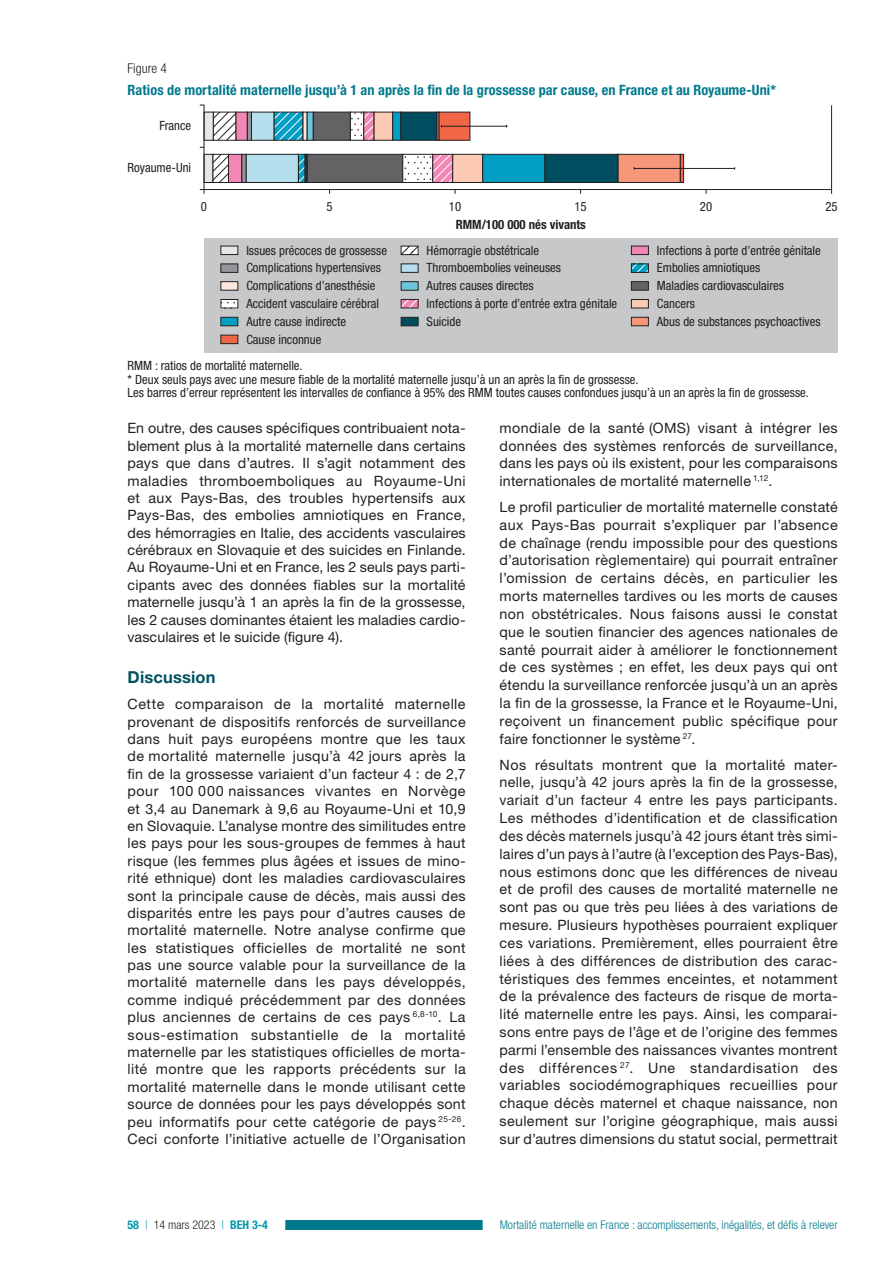
<style>
.page{position:relative;width:893px;height:1263px;background:#fff}
.page>*{position:absolute;margin:0;border:0;box-sizing:border-box;transform-origin:0 0}
.t1{font:700 16.5px "Helvetica Neue LT Std";letter-spacing:.01em;color:#005260}
.t2{font:14.25px/17.4px "Helvetica Neue LT Std";letter-spacing:.015em;color:#231f20;text-align:justify}
.t3{font:700 condensed 14.25px "Helvetica Neue LT Std";letter-spacing:.01em;color:#00798d}
.t4{font:300 condensed 13.5px "Helvetica Neue LT Std";color:#231f20}
.t5{font:condensed 12.75px/17.9px "Helvetica Neue LT Std";color:#231f20}
.t6{font:700 condensed 12.75px "Helvetica Neue LT Std";color:#231f20}
.t7{font:300 condensed 12px "Helvetica Neue LT Std";color:#00798d}
.t8{font:300 condensed 12px "Helvetica Neue LT Std";color:#231f20}
.s1{font-weight:700;color:#0096ae}
.s2{color:#0096ae}
</style>
<div class="page">
<div style="left:242px;top:1221px;width:596px;height:9px;background:#00798d"></div>
<div style="left:110px;top:1219px;width:175px;height:12px;background:#fff"></div>
<div style="left:483px;top:1218px;width:372px;height:13px;background:#fff"></div>
<hr style="left:831px;top:105px;width:1px;height:85px;background:#231f20">
<svg style="left:200px;top:189px;width:5px;height:5px"></svg>
<svg style="left:200px;top:112px;width:484px;height:71px"></svg>
<hr style="left:687px;top:168px;width:48px;height:1px;background:#231f20">
<hr style="left:634px;top:168px;width:53px;height:1px;background:#231f20">
<hr style="left:204px;top:105px;width:1px;height:85px;background:#231f20">
<hr style="left:204px;top:189px;width:628px;height:1px;background:#231f20">
<div style="left:204px;top:238px;width:634px;height:115px;background:#c7c8ca"></div>
<svg style="left:401px;top:246px;width:17px;height:9px"></svg>
<div style="left:401px;top:264px;width:17px;height:9px;background:#b6dfed;border:1px solid #231f20"></div>
<div style="left:401px;top:281px;width:17px;height:9px;background:#6cc6de;border:1px solid #231f20"></div>
<svg style="left:401px;top:299px;width:17px;height:9px"></svg>
<div style="left:401px;top:317px;width:17px;height:9px;background:#004d60;border:1px solid #231f20"></div>
<div style="left:631px;top:246px;width:18px;height:9px;background:#f287b6;border:1px solid #231f20"></div>
<svg style="left:631px;top:264px;width:18px;height:9px"></svg>
<div style="left:631px;top:281px;width:18px;height:9px;background:#636366;border:1px solid #231f20"></div>
<div style="left:631px;top:299px;width:18px;height:9px;background:#fcc9b4;border:1px solid #231f20"></div>
<div style="left:631px;top:317px;width:18px;height:9px;background:#f6977a;border:1px solid #231f20"></div>
<div style="left:221px;top:246px;width:17px;height:9px;background:#e6e7e9;border:1px solid #231f20"></div>
<div style="left:221px;top:264px;width:17px;height:9px;background:#939598;border:1px solid #231f20"></div>
<div style="left:221px;top:281px;width:17px;height:9px;background:#fde7dc;border:1px solid #231f20"></div>
<svg style="left:221px;top:299px;width:17px;height:9px"></svg>
<div style="left:221px;top:317px;width:17px;height:9px;background:#009fc3;border:1px solid #231f20"></div>
<div style="left:221px;top:335px;width:17px;height:9px;background:#f26648;border:1px solid #231f20"></div>
<p class="t4" style="left:128px;top:61px;width:41px">Figure 4</p>
<p class="t3" style="left:128px;top:81px;width:650px">Ratios de mortalité maternelle jusqu’à 1 an après la fin de la grossesse par cause, en France et au Royaume-Uni*</p>
<p class="t5" style="left:159px;top:117px;width:33px">France</p>
<p class="t5" style="left:128px;top:159px;width:65px">Royaume-Uni</p>
<p class="t5" style="left:201px;top:198px;width:8px">0</p>
<p class="t5" style="left:326px;top:198px;width:8px">5</p>
<p class="t5" style="left:449px;top:198px;width:14px">10</p>
<p class="t5" style="left:574px;top:198px;width:14px">15</p>
<p class="t5" style="left:700px;top:198px;width:14px">20</p>
<p class="t5" style="left:825px;top:198px;width:14px">25</p>
<p class="t6" style="left:456px;top:217px;width:132px">RMM/100 000 nés vivants</p>
<p class="t5" style="left:246px;top:241px;width:142px">Issues précoces de grossesse<br>Complications hypertensives<br>Complications d’anesthésie<br>Accident vasculaire cérébral<br>Autre cause indirecte<br>Cause inconnue</p>
<p class="t5" style="left:427px;top:241px;width:192px">Hémorragie obstétricale<br>Thromboembolies veineuses<br>Autres causes directes<br>Infections à porte d’entrée extra génitale<br>Suicide</p>
<p class="t5" style="left:657px;top:241px;width:165px">Infections à porte d’entrée génitale<br>Embolies amniotiques<br>Maladies cardiovasculaires<br>Cancers<br>Abus de substances psychoactives</p>
<p class="t5" style="left:128px;top:359px;width:683px;line-height:13.5px">RMM : ratios de mortalité maternelle.<br>* Deux seuls pays avec une mesure fiable de la mortalité maternelle jusqu’à un an après la fin de grossesse.<br>Les barres d’erreur représentent les intervalles de confiance à 95% des RMM toutes causes confondues jusqu’à un an après la fin de grossesse.</p>
<p class="t2" style="left:128px;top:419px;width:340px">En outre, des causes spécifiques contribuaient nota&shy;blement plus à la mortalité maternelle dans certains pays que dans d’autres. Il s’agit notamment des maladies thromboemboliques au Royaume-Uni et aux Pays-Bas, des troubles hypertensifs aux Pays-Bas, des embolies amniotiques en France, des hémorragies en Italie, des accidents vasculaires cérébraux en Slovaquie et des suicides en Finlande.<br>Au Royaume-Uni et en France, les 2 seuls pays parti&shy;cipants avec des données fiables sur la mortalité maternelle jusqu’à 1 an après la fin de la grossesse, les 2 causes dominantes étaient les maladies cardio&shy;vasculaires et le suicide (figure 4).</p>
<p class="t1" style="left:128px;top:667px;width:90px">Discussion</p>
<p class="t2" style="left:128px;top:695px;width:340px">Cette comparaison de la mortalité maternelle provenant de dispositifs renforcés de surveillance dans huit pays européens montre que les taux de mortalité maternelle jusqu’à 42 jours après la fin de la grossesse variaient d’un facteur 4 : de 2,7 pour 100 000 naissances vivantes en Norvège et 3,4 au Danemark à 9,6 au Royaume-Uni et 10,9 en Slovaquie. L’analyse montre des similitudes entre les pays pour les sous-groupes de femmes à haut risque (les femmes plus âgées et issues de mino&shy;rité ethnique) dont les maladies cardiovasculaires sont la principale cause de décès, mais aussi des disparités entre les pays pour d’autres causes de mortalité maternelle. Notre analyse confirme que les statistiques officielles de mortalité ne sont pas une source valable pour la surveillance de la mortalité maternelle dans les pays développés, comme indiqué précédemment par des données plus anciennes de certains de ces pays <sup>6,8-10</sup>. La sous-estimation substantielle de la mortalité maternelle par les statistiques officielles de morta&shy;lité montre que les rapports précédents sur la mortalité maternelle dans le monde utilisant cette source de données pour les pays développés sont peu informatifs pour cette catégorie de pays <sup>25-26</sup>.<br>Ceci conforte l’initiative actuelle de l’Organisation</p>
<p class="t2" style="left:500px;top:419px;width:340px">mondiale de la santé (OMS) visant à intégrer les données des systèmes renforcés de surveillance, dans les pays où ils existent, pour les comparaisons internationales de mortalité maternelle <sup>1,12</sup>.</p>
<p class="t2" style="left:500px;top:498px;width:340px;line-height:17.9px">Le profil particulier de mortalité maternelle constaté aux Pays-Bas pourrait s’expliquer par l’absence de chaînage (rendu impossible pour des questions d’autorisation règlementaire) qui pourrait entraîner l’omission de certains décès, en particulier les morts maternelles tardives ou les morts de causes non obstétricales. Nous faisons aussi le constat que le soutien financier des agences nationales de santé pourrait aider à améliorer le fonctionnement de ces systèmes ; en effet, les deux pays qui ont étendu la surveillance renforcée jusqu’à un an après la fin de la grossesse, la France et le Royaume-Uni, reçoivent un financement public spécifique pour faire fonctionner le système <sup>27</sup>.</p>
<p class="t2" style="left:500px;top:755px;width:340px;line-height:17.9px">Nos résultats montrent que la mortalité mater&shy;nelle, jusqu’à 42 jours après la fin de la grossesse, variait d’un facteur 4 entre les pays participants.<br>Les méthodes d’identification et de classification des décès maternels jusqu’à 42 jours étant très simi&shy;laires d’un pays à l’autre (à l’exception des Pays-Bas), nous estimons donc que les différences de niveau et de profil des causes de mortalité maternelle ne sont pas ou que très peu liées à des variations de mesure. Plusieurs hypothèses pourraient expliquer ces variations. Premièrement, elles pourraient être liées à des différences de distribution des carac&shy;téristiques des femmes enceintes, et notamment de la prévalence des facteurs de risque de morta&shy;lité maternelle entre les pays. Ainsi, les comparai&shy;sons entre pays de l’âge et de l’origine des femmes parmi l’ensemble des naissances vivantes montrent des différences <sup>27</sup>. Une standardisation des variables sociodémographiques recueillies pour chaque décès maternel et chaque naissance, non seulement sur l’origine géographique, mais aussi sur d’autres dimensions du statut social, permettrait</p>
<p class="t8" style="left:128px;top:1218px;width:142px"><span class="s1">58</span> <span class="s2">|</span> 14 mars 2023 <span class="s2">|</span> <span class="s1">BEH 3-4</span></p>
<p class="t7" style="left:500px;top:1218px;width:339px">Mortalité maternelle en France : accomplissements, inégalités, et défis à relever</p>
</div>
